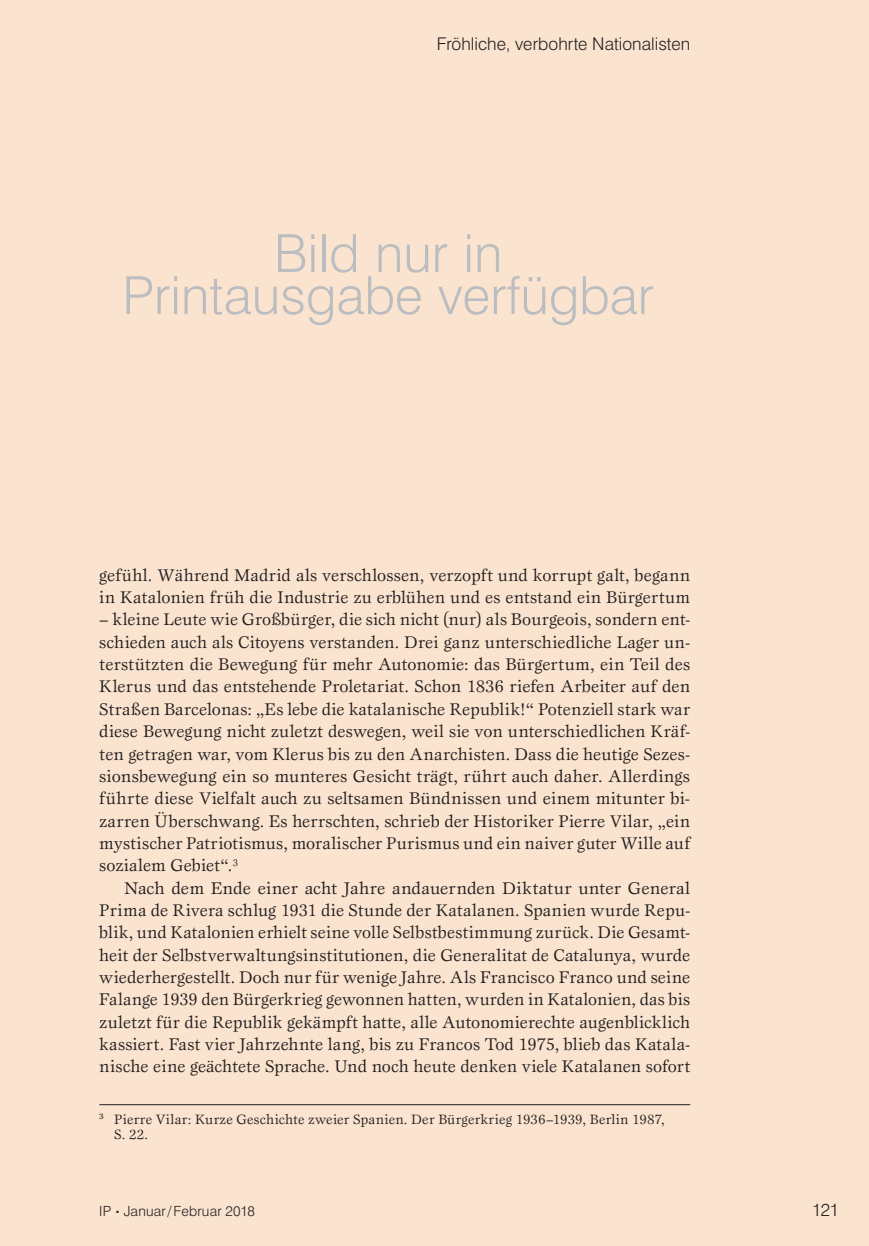
<style>
.page{position:relative;width:869px;height:1246px;background:#fff}
.page>*{position:absolute;margin:0;border:0;box-sizing:border-box;transform-origin:0 0}
.t1{font:300 52.5px/42px "Swiss 721 BT";color:#bcbdc0;text-align:center}
.Fließtext_Einzug{font:17.5px/22.4px "Esprit Std";letter-spacing:.01em;color:#231f20;text-align:justify}
.t2{font:300 17.5px "Swiss 721 BT";color:#231f20}
.Ffußnote_1sp_Linie{font:14px/15.8px "Esprit Std";letter-spacing:.015em;color:#231f20}
.t3{font:300 14px "Swiss 721 BT";letter-spacing:.015em;color:#231f20}
.s1{font-size:8.4px}
</style>
<div class="page">
<div style="left:0;top:0;width:868px;height:1245px;background:#fbe4cf"></div>
<hr style="left:99px;top:1103px;width:591px;height:1px;background:#231f20">
<p class="t2" style="left:436px;top:33px;width:255px">Fröhliche, verbohrte Nationalisten</p>
<p class="t1" style="left:122px;top:232px;width:533px">Bild nur in<br>Printausgabe verfügbar</p>
<p class="Fließtext_Einzug" style="left:99px;top:563px;width:592px">gefühl. Während Madrid als verschlossen, verzopft und korrupt galt, begann in Katalonien früh die Industrie zu erblühen und es entstand ein Bürgertum</p>
<p class="Fließtext_Einzug" style="left:99px;top:608px;width:592px">– kleine Leute wie Großbürger, die sich nicht (nur) als Bourgeois, sondern ent&shy;schieden auch als Citoyens verstanden. Drei ganz unterschiedliche Lager un&shy;terstützten die Bewegung für mehr Autonomie: das Bürgertum, ein Teil des Klerus und das entstehende Proletariat. Schon 1836 riefen Arbeiter auf den Straßen Barcelonas: „Es lebe die katalanische Republik!“ Potenziell stark war diese Bewegung nicht zuletzt deswegen, weil sie von unterschiedlichen Kräf&shy;ten getragen war, vom Klerus bis zu den Anarchisten. Dass die heutige Sezes&shy;sionsbewegung ein so munteres Gesicht trägt, rührt auch daher. Allerdings führte diese Vielfalt auch zu seltsamen Bündnissen und einem mitunter bi&shy;zarren Überschwang. Es herrschten, schrieb der Historiker Pierre Vilar, „ein mystischer Patriotismus, moralischer Purismus und ein naiver guter Wille auf sozialem Gebiet“.<sup>3</sup></p>
<p class="Fließtext_Einzug" style="left:99px;top:876px;width:592px;text-indent:25px">Nach dem Ende einer acht Jahre andauernden Diktatur unter General Prima de Rivera schlug 1931 die Stunde der Katalanen. Spanien wurde Repu&shy;blik, und Katalonien erhielt seine volle Selbstbestimmung zurück. Die Gesamt&shy;heit der Selbstverwaltungsinstitutionen, die Generalitat de Catalunya, wurde wiederhergestellt. Doch nur für wenige Jahre. Als Francisco Franco und seine Falange 1939 den Bürgerkrieg gewonnen hatten, wurden in Katalonien, das bis zuletzt für die Republik gekämpft hatte, alle Autonomierechte augenblicklich kassiert. Fast vier Jahrzehnte lang, bis zu Francos Tod 1975, blieb das Katala&shy;nische eine geächtete Sprache. Und noch heute denken viele Katalanen sofort</p>
<p class="Ffußnote_1sp_Linie" style="left:114px;top:1110px;width:551px;text-indent:-15px"><sup>3</sup> Pierre Vilar: Kurze Geschichte zweier Spanien. Der Bürgerkrieg 1936–1939, Berlin 1987,<br>S. 22.</p>
<p class="t3" style="left:99px;top:1202px;width:157px">IP <span class="s1">•</span> Januar/Februar 2018</p>
<p class="t2" style="left:811px;top:1198px;width:28px">121</p>
</div>
